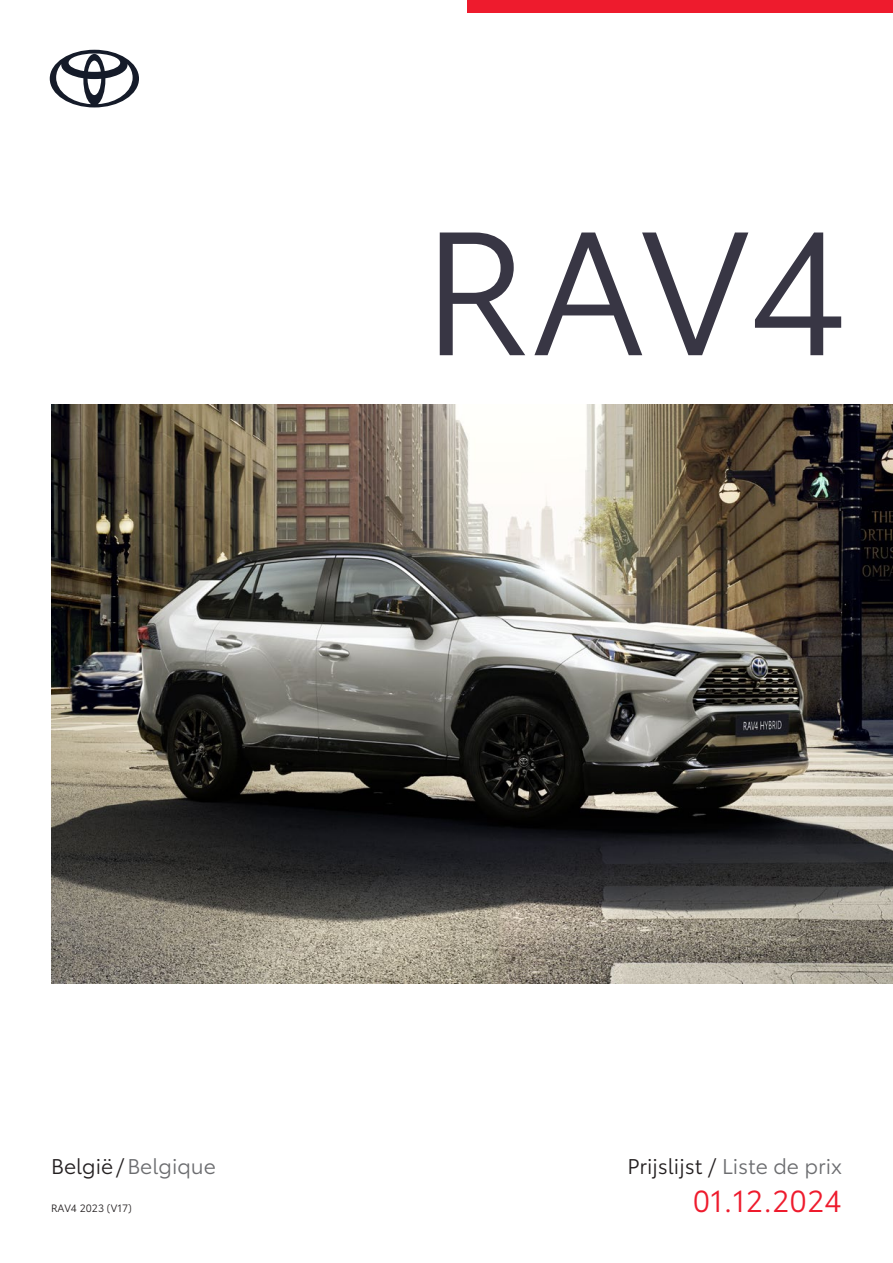
<style>
.page{position:relative;width:893px;height:1263px;background:#fff}
.page>*{position:absolute;margin:0;border:0;box-sizing:border-box;transform-origin:0 0}
.t1{font:172.8px "Toyota Type";color:#383644}
.t2{font:30px "Toyota Type";color:#ee1b2d}
.t3{font:21px "Toyota Type";color:#231f20}
.t4{font:21px "Toyota Type";color:#6c6d70}
.t5{font:10.5px "Toyota Type";color:#231f20}
.s1{color:#231f20}
.s2{color:#6c6d70}
</style>
<div class="page">
<svg style="left:50px;top:50px;width:89px;height:57px"></svg>
<div style="left:468px;top:0;width:425px;height:13px;background:#ee1b2d"></div>
<img style="left:51px;top:405px;width:842px;height:578px">
<h1 class="t1" style="left:422px;top:166px;width:429px">RAV4</h1>
<p class="t4" style="left:51px;top:1151px;width:166px"><span class="s1">België/</span>Belgique</p>
<p class="t5" style="left:51px;top:1200px;width:82px">RAV4 2023 (V17)</p>
<p class="t3" style="left:628px;top:1151px;width:216px">Prijslijst / <span class="s2">Liste de prix</span></p>
<h2 class="t2" style="left:693px;top:1179px;width:151px">01.12.2024</h2>
</div>
